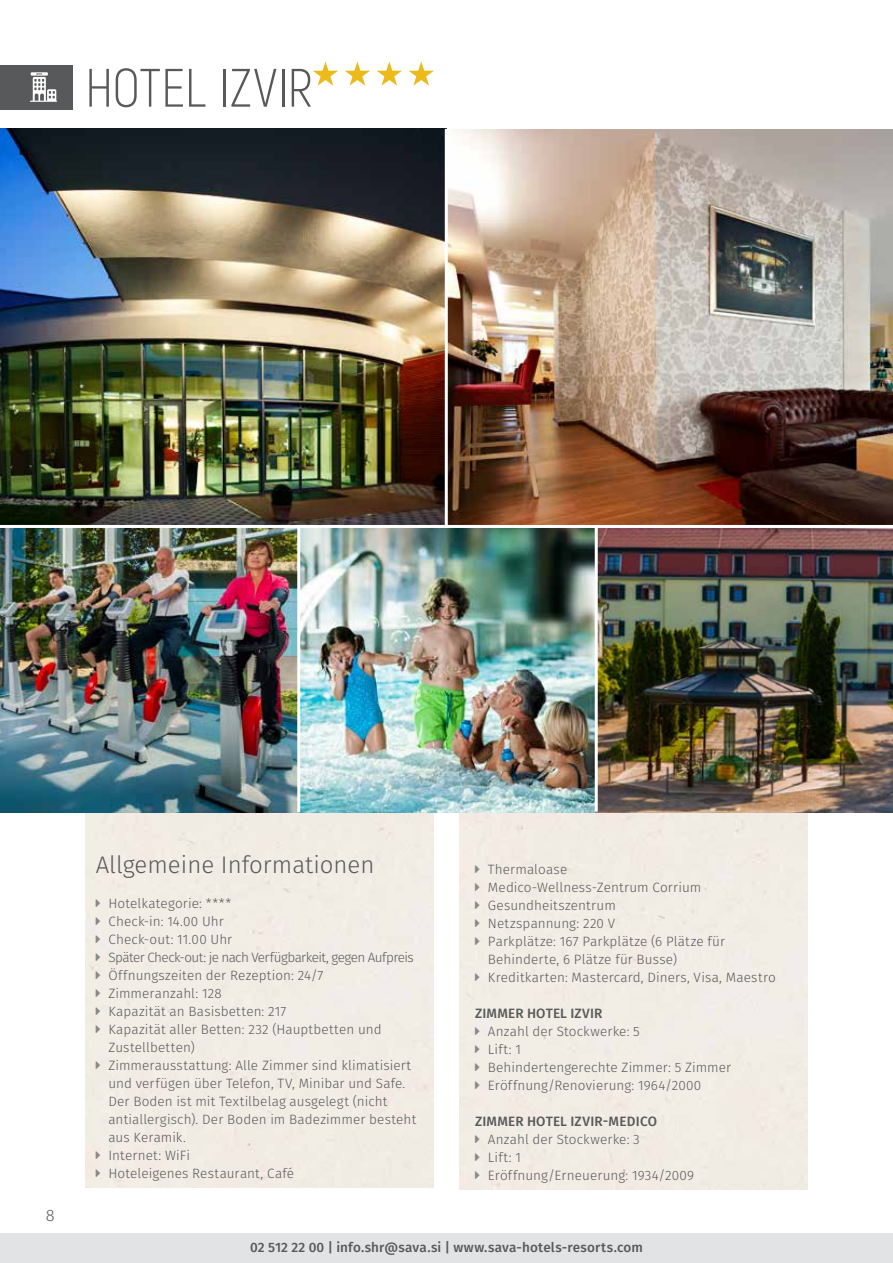
<style>
.page{position:relative;width:893px;height:1263px;background:#fff}
.page>*{position:absolute;margin:0;border:0;box-sizing:border-box;transform-origin:0 0}
.t1{font:300 54px "Akrobat";letter-spacing:-.005em;color:#58595b}
.t2{font:300 24px "Fira Sans";color:#58595b}
.t3{font:300 16.5px "Fira Sans";color:#58595b}
.t4{font:300 13.5px/18px "Fira Sans";letter-spacing:.005em;color:#58595b}
.t5{font:500 13.5px "Fira Sans";letter-spacing:.01em;color:#58595b}
</style>
<div class="page">
<div style="left:459px;top:812px;width:349px;height:377px;background:#f2ede4"></div>
<div style="left:85px;top:812px;width:349px;height:376px;background:#f2ede5"></div>
<img style="left:0;top:528px;width:893px;height:284px">
<img style="left:0;top:129px;width:445px;height:396px">
<svg style="left:313px;top:61px;width:25px;height:25px"></svg>
<svg style="left:345px;top:61px;width:25px;height:25px"></svg>
<svg style="left:377px;top:61px;width:25px;height:25px"></svg>
<svg style="left:408px;top:61px;width:26px;height:25px"></svg>
<hr style="left:297px;top:527px;width:3px;height:285px;background:#fff">
<hr style="left:595px;top:528px;width:3px;height:284px;background:#fff">
<img style="left:448px;top:130px;width:445px;height:395px">
<div style="left:0;top:1234px;width:893px;height:29px;background:#e2e3e4"></div>
<div style="left:0;top:65px;width:72px;height:44px;background:#58595b"></div>
<svg style="left:30px;top:72px;width:27px;height:30px"></svg>
<svg style="left:96px;top:899px;width:4px;height:8px"></svg>
<svg style="left:96px;top:917px;width:4px;height:8px"></svg>
<svg style="left:96px;top:935px;width:4px;height:8px"></svg>
<svg style="left:96px;top:953px;width:4px;height:8px"></svg>
<svg style="left:96px;top:971px;width:4px;height:8px"></svg>
<svg style="left:96px;top:989px;width:4px;height:8px"></svg>
<svg style="left:96px;top:1007px;width:4px;height:8px"></svg>
<svg style="left:96px;top:1025px;width:4px;height:8px"></svg>
<svg style="left:96px;top:1061px;width:4px;height:8px"></svg>
<svg style="left:96px;top:1151px;width:4px;height:8px"></svg>
<svg style="left:96px;top:1169px;width:4px;height:8px"></svg>
<svg style="left:475px;top:865px;width:4px;height:8px"></svg>
<svg style="left:475px;top:883px;width:4px;height:8px"></svg>
<svg style="left:475px;top:901px;width:4px;height:8px"></svg>
<svg style="left:475px;top:919px;width:4px;height:8px"></svg>
<svg style="left:475px;top:937px;width:4px;height:8px"></svg>
<svg style="left:475px;top:973px;width:4px;height:8px"></svg>
<svg style="left:475px;top:1027px;width:4px;height:8px"></svg>
<svg style="left:475px;top:1045px;width:4px;height:8px"></svg>
<svg style="left:475px;top:1063px;width:4px;height:8px"></svg>
<svg style="left:475px;top:1081px;width:4px;height:8px"></svg>
<svg style="left:475px;top:1135px;width:4px;height:8px"></svg>
<svg style="left:475px;top:1153px;width:4px;height:8px"></svg>
<svg style="left:475px;top:1171px;width:4px;height:8px"></svg>
<h1 class="t1" style="left:85px;top:56px;width:229px">HOTEL IZVIR</h1>
<p class="t3" style="left:46px;top:1203px;width:10px">8</p>
<h2 class="t2" style="left:96px;top:848px;width:280px">Allgemeine Informationen</h2>
<p class="t4" style="left:108px;top:895px;width:309px">Hotelkategorie: ****<br>Check-in: 14.00 Uhr<br>Check-out: 11.00 Uhr<br>Später Check-out: je nach Verfügbarkeit, gegen Aufpreis Öffnungszeiten der Rezeption: 24/7<br>Zimmeranzahl: 128<br>Kapazität an Basisbetten: 217<br>Kapazität aller Betten: 232 (Hauptbetten und Zustellbetten)<br>Zimmerausstattung: Alle Zimmer sind klimatisiert und verfügen über Telefon, TV, Minibar und Safe.<br>Der Boden ist mit Textilbelag ausgelegt (nicht antiallergisch). Der Boden im Badezimmer besteht aus Keramik.<br>Internet: WiFi<br>Hoteleigenes Restaurant, Café</p>
<p class="t4" style="left:488px;top:861px;width:289px">Thermaloase<br>Medico-Wellness-Zentrum Corrium<br>Gesundheitszentrum<br>Netzspannung: 220 V<br>Parkplätze: 167 Parkplätze (6 Plätze für<br>Behinderte, 6 Plätze für Busse)<br>Kreditkarten: Mastercard, Diners, Visa, Maestro</p>
<p class="t5" style="left:475px;top:1003px;width:129px">ZIMMER HOTEL IZVIR</p>
<p class="t4" style="left:488px;top:1023px;width:245px">Anzahl der Stockwerke: 5<br>Lift: 1<br>Behindertengerechte Zimmer: 5 Zimmer<br>Eröffnung/Renovierung: 1964/2000</p>
<p class="t5" style="left:475px;top:1111px;width:183px">ZIMMER HOTEL IZVIR-MEDICO</p>
<p class="t4" style="left:488px;top:1131px;width:208px">Anzahl der Stockwerke: 3<br>Lift: 1<br>Eröffnung/Erneuerung: 1934/2009</p>
<p class="t5" style="left:250px;top:1238px;width:394px">02 512 22 00 | info.shr@sava.si | www.sava-hotels-resorts.com</p>
</div>
